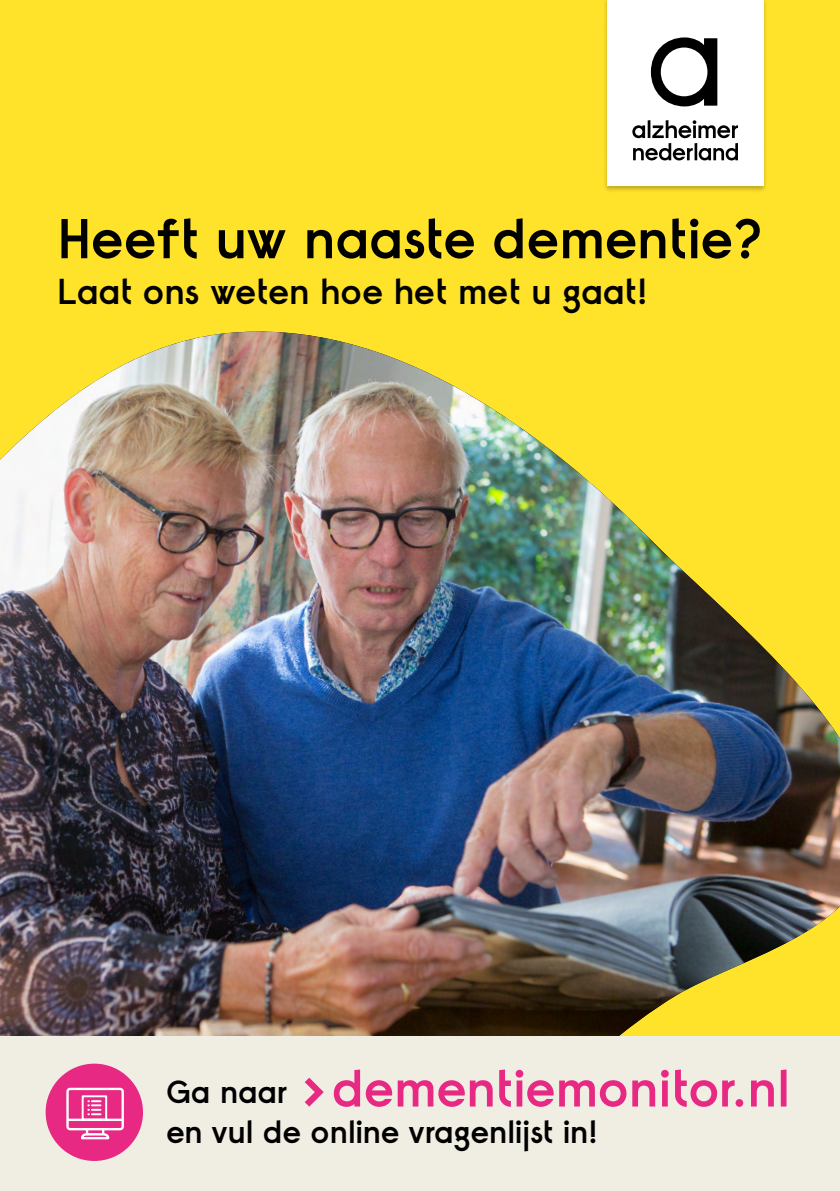
<style>
.page{position:relative;width:840px;height:1191px;background:#fff}
.page>*{position:absolute;margin:0;border:0;box-sizing:border-box;transform-origin:0 0}
.t1{font:600 56px "Raisonne AN";letter-spacing:-.015em;color:#000}
.t2{font:600 52px "Raisonne AN";letter-spacing:-.015em;color:#e72984}
.t3{font:600 36px "Raisonne AN";letter-spacing:-.015em;color:#000}
.t4{font:600 32px "Raisonne AN";letter-spacing:-.025em;color:#000}
.s1{font-size:32px;color:#000}
.s2{font-size:64px}
</style>
<div class="page">
<div style="left:0;top:0;width:839px;height:1191px;background:#ffe22a"></div>
<img style="left:0;top:331px;width:839px;height:705px">
<div style="left:0;top:1036px;width:839px;height:155px;background:#f0ede3"></div>
<div style="left:46px;top:1063px;width:97px;height:98px;background:#e72984;border-radius:50%"></div>
<svg style="left:66px;top:1087px;width:58px;height:52px"></svg>
<img style="left:605px;top:0;width:161px;height:191px">
<div style="left:607px;top:0;width:156px;height:186px;background:#fff"></div>
<svg style="left:632px;top:120px;width:105px;height:40px"></svg>
<svg style="left:650px;top:37px;width:67px;height:69px"></svg>
<h1 class="t1" style="left:57px;top:202px;width:706px">Heeft uw naaste dementie?</h1>
<p class="t3" style="left:57px;top:268px;width:592px">Laat ons weten hoe het met u gaat!</p>
<h2 class="t2" style="left:166px;top:1054px;width:625px"><span class="s1">Ga naar</span> <span class="s2">&gt;</span> dementiemonitor.nl</h2>
<p class="t4" style="left:166px;top:1110px;width:433px">en vul de online vragenlijst in!</p>
</div>
